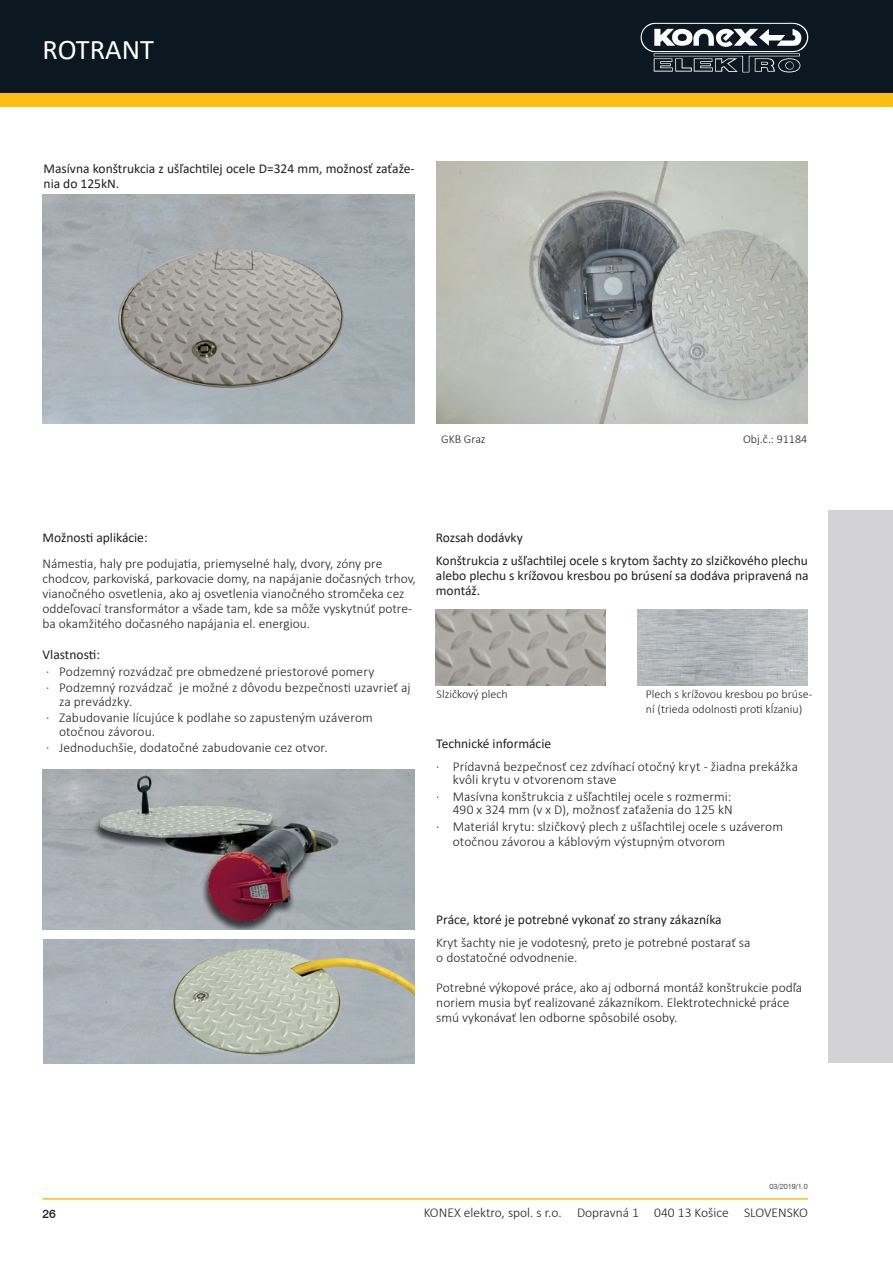
<style>
.page{position:relative;width:893px;height:1263px;background:#fff}
.page>*{position:absolute;margin:0;border:0;box-sizing:border-box;transform-origin:0 0}
.t1{font:28.5px "Calibri";color:#fff}
.t2{font:300 13.5px/15px "Calibri";color:#231f20}
.t3{font:13.5px/15px "Calibri";color:#231f20;text-align:justify}
.t4{font:300 12px/15px "Calibri";color:#231f20}
.t5{font:300 12px "Swiss 721 BT";color:#231f20}
.t6{font:500 12px "Swiss 721 BT";color:#231f20}
.t7{font:300 7.5px "Swiss 721 BT";color:#231f20}
</style>
<div class="page">
<div style="left:828px;top:510px;width:65px;height:553px;background:#d3d2d4"></div>
<div style="left:0;top:84px;width:893px;height:22px;background:#fdbe12"></div>
<div style="left:0;top:0;width:893px;height:93px;background:#0b1721"></div>
<hr style="left:43px;top:1198px;width:765px;height:1px;background:#fdbe12">
<img style="left:437px;top:162px;width:371px;height:261px">
<img style="left:43px;top:195px;width:372px;height:228px">
<img style="left:43px;top:769px;width:372px;height:160px">
<img style="left:44px;top:939px;width:371px;height:124px">
<img style="left:436px;top:609px;width:170px;height:77px">
<img style="left:638px;top:609px;width:170px;height:77px">
<svg style="left:641px;top:22px;width:167px;height:51px"></svg>
<p class="t1" style="left:43px;top:30px;width:113px">ROTRANT</p>
<p class="t3" style="left:44px;top:160px;width:372px">Masívna konštrukcia z ušľachtilej ocele D=324 mm, možnosť zaťaže&shy;nia do 125kN.</p>
<p class="t4" style="left:441px;top:431px;width:46px">GKB Graz</p>
<p class="t4" style="left:743px;top:431px;width:66px">Obj.č.: 91184</p>
<p class="t3" style="left:43px;top:530px;width:107px">Možnosti aplikácie:</p>
<p class="t2" style="left:43px;top:555px;width:375px">Námestia, haly pre podujatia, priemyselné haly, dvory, zóny pre chodcov, parkoviská, parkovacie domy, na napájanie dočasných trhov, vianočného osvetlenia, ako aj osvetlenia vianočného stromčeka cez oddeľovací transformátor a všade tam, kde sa môže vyskytnúť potre&shy;ba okamžitého dočasného napájania el. energiou.</p>
<p class="t3" style="left:43px;top:647px;width:59px">Vlastnosti:</p>
<p class="t2" style="left:46px;top:664px;width:330px">· Podzemný rozvádzač pre obmedzené priestorové pomery</p>
<p class="t2" style="left:59px;top:681px;width:353px;line-height:13.5px;text-indent:-13px">· Podzemný rozvádzač je možné z dôvodu bezpečnosti uzavrieť aj za prevádzky.</p>
<p class="t2" style="left:59px;top:711px;width:315px;line-height:13.5px;text-indent:-13px">· Zabudovanie lícujúce k podlahe so zapusteným uzáverom otočnou závorou.</p>
<p class="t2" style="left:46px;top:740px;width:283px">· Jednoduchšie, dodatočné zabudovanie cez otvor.</p>
<p class="t3" style="left:436px;top:530px;width:88px">Rozsah dodávky</p>
<p class="t3" style="left:436px;top:553px;width:374px">Konštrukcia z ušľachtilej ocele s krytom šachty zo slzičkového plechu alebo plechu s krížovou kresbou po brúsení sa dodáva pripravená na montáž.</p>
<p class="t4" style="left:437px;top:686px;width:73px">Slzičkový plech</p>
<p class="t4" style="left:646px;top:686px;width:168px">Plech s krížovou kresbou po brúse&shy;ní (trieda odolnosti proti kĺzaniu)</p>
<p class="t3" style="left:436px;top:735px;width:116px">Technické informácie</p>
<p class="t2" style="left:453px;top:759px;width:347px;line-height:13.5px;text-indent:-16px">· Prídavná bezpečnosť cez zdvíhací otočný kryt - žiadna prekážka kvôli krytu v otvorenom stave</p>
<p class="t2" style="left:436px;top:789px;width:298px;line-height:13.5px;text-align:right">· Masívna konštrukcia z ušľachtilej ocele s rozmermi:<br>490 x 324 mm (v x D), možnosť zaťaženia do 125 kN</p>
<p class="t2" style="left:453px;top:819px;width:332px;text-indent:-16px">· Materiál krytu: slzičkový plech z ušľachtilej ocele s uzáverom otočnou závorou a káblovým výstupným otvorom</p>
<p class="t3" style="left:436px;top:911px;width:287px">Práce, ktoré je potrebné vykonať zo strany zákazníka</p>
<p class="t2" style="left:436px;top:935px;width:316px">Kryt šachty nie je vodotesný, preto je potrebné postarať sa o dostatočné odvodnenie.</p>
<p class="t2" style="left:436px;top:980px;width:367px">Potrebné výkopové práce, ako aj odborná montáž konštrukcie podľa noriem musia byť realizované zákazníkom. Elektrotechnické práce smú vykonávať len odborne spôsobilé osoby.</p>
<p class="t7" style="left:770px;top:1181px;width:40px">03/2019/1.0</p>
<p class="t2" style="left:424px;top:1205px;width:386px">KONEX elektro, spol. s r.o. Dopravná 1 040 13 Košice SLOVENSKO</p>
<p class="t6" style="left:43px;top:1207px;width:15px">26</p>
<p class="t5" style="left:390px;top:1206px;width:419px">GIFAS ELECTRIC Gesellschaft m.b.H. · Strass 2 · A-5301 Eugendorf / Salzburg</p>
</div>
